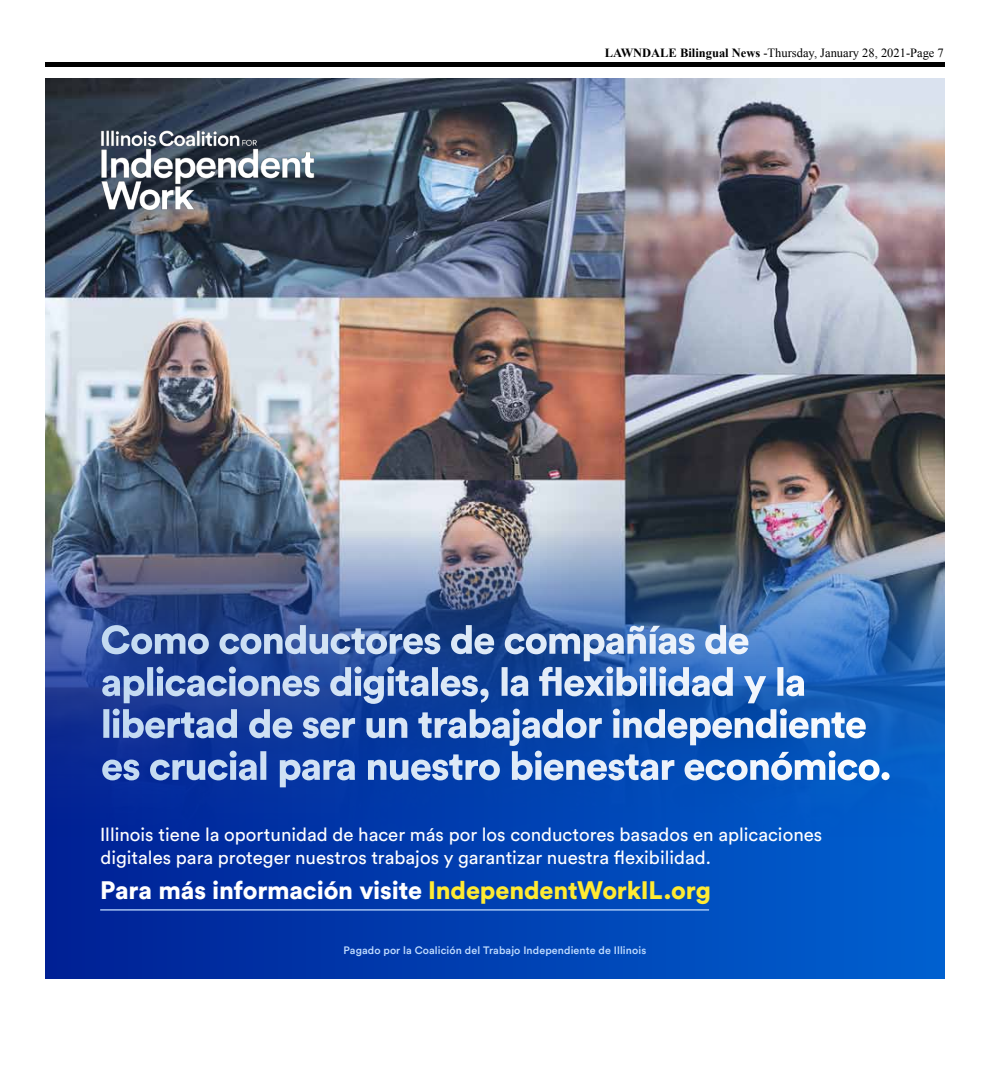
<style>
.page{position:relative;width:990px;height:1080px;background:#fff}
.page>*{position:absolute;margin:0;border:0;box-sizing:border-box;transform-origin:0 0}
.t1{font:900 39.62px/42px "Circular Air Pro";letter-spacing:-.03em;color:#fff}
.t2{font:900 25px "Circular Air Pro";letter-spacing:-.005em;color:#fff}
.t3{font:18.62px/23.2px "Circular Air Pro";color:#fff}
.t4{font:12.5px "Times New Roman";color:#000}
.t5{font:500 10.75px "Circular Air Pro";letter-spacing:.01em;color:#c0dcff}
.s1{font-weight:700}
.s2{color:#ffeb32}
</style>
<div class="page">
<div style="left:45px;top:62px;width:900px;height:6px;background:#000"></div>
<img style="left:45px;top:79px;width:900px;height:405px">
<img style="left:45px;top:484px;width:900px;height:495px">
<img style="left:96px;top:126px;width:223px;height:88px">
<hr style="left:100px;top:909px;width:609px;height:2px;background:#c0dcff">
<p class="t4" style="left:605px;top:44px;width:341px"><span class="s1">LAWNDALE Bilingual News</span> -Thursday, January 28, 2021-Page 7</p>
<p class="t1" style="left:100px;top:617px;width:793px">Como conductores de compañías de aplicaciones digitales, la flexibilidad y la libertad de ser un trabajador independiente es crucial para nuestro bienestar económico.</p>
<p class="t3" style="left:100px;top:822px;width:724px">Illinois tiene la oportunidad de hacer más por los conductores basados en aplicaciones digitales para proteger nuestros trabajos y garantizar nuestra flexibilidad.</p>
<p class="t2" style="left:100px;top:873px;width:612px">Para más información visite <span class="s2">IndependentWorkIL.org</span></p>
<p class="t5" style="left:344px;top:943px;width:304px">Pagado por la Coalición del Trabajo Independiente de Illinois</p>
</div>
